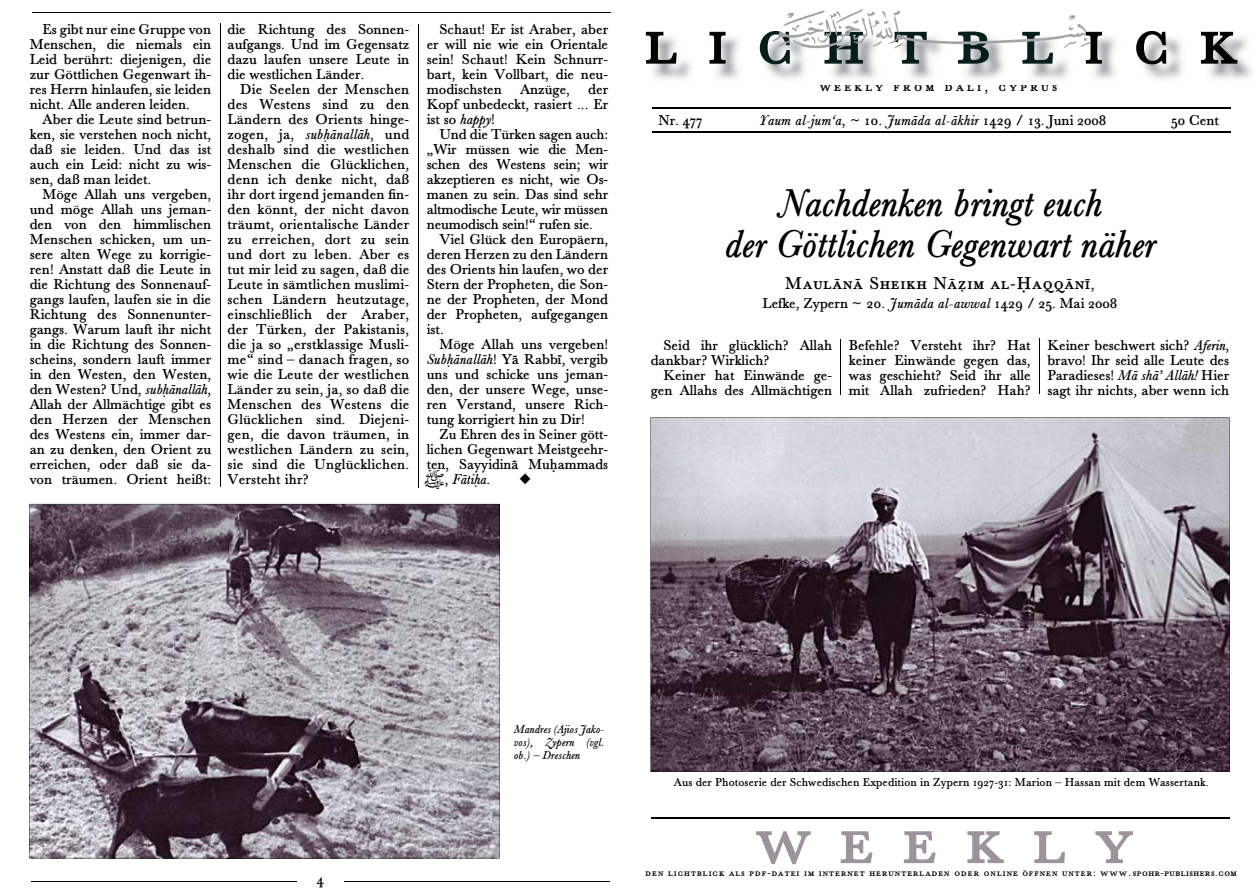
<style>
.page{position:relative;width:1259px;height:893px;background:#fff}
.page>*{position:absolute;margin:0;border:0;box-sizing:border-box;transform-origin:0 0}
.t1{font:73.5px "Spohr Bleisatz Kapitaelchen";letter-spacing:.4em;color:#000}
.t2{font:73.5px "Spohr Bleisatz Kapitaelchen";letter-spacing:.4em;color:#9d939b}
.t3{font:40.5px/40.5px "Spohr Bleisatz Kursiv";color:#000;text-align:center}
.t4{font:18px "Spohr Bleisatz Kapitaelchen";letter-spacing:.06em;color:#000}
.t5{font:15px/15px "Spohr Bleisatz Normal";color:#000;text-align:justify}
.t6{font:15px "Spohr Bleisatz Kursiv";letter-spacing:.025em;color:#000}
.t7{font:15px "Spohr Bleisatz Kapitaelchen";letter-spacing:.22em;color:#000}
.t8{font:12px "Spohr Bleisatz Normal";letter-spacing:.01em;color:#000}
.t9{font:12px/12.6px "Spohr Bleisatz Kursiv";letter-spacing:.01em;color:#000;text-align:justify}
.t10{font:10.5px "Spohr Bleisatz Kapitaelchen";letter-spacing:.1em;color:#000}
.s1{font-family:"Spohr Bleisatz Kursiv"}
.s2{font-family:"Spohr Bleisatz Normal"}
.s3{color:#071d1b}
.s4{font-size:15px}
</style>
<div class="page">
<hr style="left:32px;top:12px;width:578px;height:1px;background:#000">
<hr style="left:31px;top:881px;width:266px;height:1px;background:#000">
<hr style="left:344px;top:881px;width:266px;height:1px;background:#000">
<hr style="left:418px;top:24px;width:1px;height:464px;background:#000">
<hr style="left:220px;top:23px;width:1px;height:464px;background:#000">
<svg style="left:30px;top:504px;width:469px;height:354px;background:#8b838c"></svg>
<hr style="left:652px;top:132px;width:579px;height:1px;background:#000">
<img style="left:653px;top:37px;width:599px;height:42px">
<img style="left:763px;top:9px;width:328px;height:40px">
<hr style="left:651px;top:818px;width:578px;height:1px;background:#000">
<hr style="left:652px;top:107px;width:579px;height:2px;background:#000">
<hr style="left:652px;top:131px;width:579px;height:1px;background:#000">
<hr style="left:840px;top:339px;width:1px;height:55px;background:#000">
<hr style="left:1039px;top:338px;width:1px;height:55px;background:#000">
<svg style="left:650px;top:418px;width:579px;height:354px;background:#7e727e"></svg>
<p class="t5" style="left:30px;top:22px;width:183px;text-indent:13px">Es gibt nur eine Gruppe von Menschen, die niemals ein Leid berührt: diejenigen, die zur Göttlichen Gegenwart ih&shy;res Herrn hinlaufen, sie leiden nicht. Alle anderen leiden.</p>
<p class="t5" style="left:30px;top:112px;width:183px;text-indent:13px">Aber die Leute sind betrun&shy;ken, sie verstehen noch nicht, daß sie leiden. Und das ist auch ein Leid: nicht zu wis&shy;sen, daß man leidet.</p>
<p class="t5" style="left:30px;top:187px;width:183px;text-indent:13px">Möge Allah uns vergeben, und möge Allah uns jeman&shy;den von den himmlischen Menschen schicken, um un&shy;sere alten Wege zu korrigie&shy;ren! Anstatt daß die Leute in die Richtung des Sonnenauf&shy;gangs laufen, laufen sie in die Richtung des Sonnenunter&shy;gangs. Warum lauft ihr nicht in die Richtung des Sonnen&shy;scheins, sondern lauft immer in den Westen, den Westen, den Westen? Und, <span class="s1">subªânallâh</span>, Allah der Allmächtige gibt es den Herzen der Menschen des Westens ein, immer dar&shy;an zu denken, den Orient zu erreichen, oder daß sie da&shy;von träumen. Orient heißt:</p>
<p class="t5" style="left:227px;top:22px;width:183px">die Richtung des Sonnen&shy;aufgangs. Und im Gegensatz dazu laufen unsere Leute in die westlichen Länder.</p>
<p class="t5" style="left:227px;top:82px;width:183px;text-indent:13px">Die Seelen der Menschen des Westens sind zu den Ländern des Orients hinge&shy;zogen, ja, <span class="s1">subªânallâh</span>, und deshalb sind die westlichen Menschen die Glücklichen, denn ich denke nicht, daß ihr dort irgend jemanden fin&shy;den könnt, der nicht davon träumt, orientalische Länder zu erreichen, dort zu sein und dort zu leben. Aber es tut mir leid zu sagen, daß die Leute in sämtlichen muslimi&shy;schen Ländern heutzutage, einschließlich der Araber, der Türken, der Pakistanis, die ja so „erstklassige Musli&shy;me“ sind – danach fragen, so wie die Leute der westlichen Länder zu sein, ja, so daß die Menschen des Westens die Glücklichen sind. Diejeni&shy;gen, die davon träumen, in westlichen Ländern zu sein, sie sind die Unglücklichen.<br>Versteht ihr?</p>
<p class="t5" style="left:427px;top:22px;width:183px;text-indent:13px">Schaut! Er ist Araber, aber er will nie wie ein Orientale sein! Schaut! Kein Schnurr&shy;bart, kein Vollbart, die neu&shy;modischsten Anzüge, der Kopf unbedeckt, rasiert ... Er ist so <span class="s1">happy</span>!</p>
<p class="t5" style="left:427px;top:127px;width:183px;text-indent:13px">Und die Türken sagen auch: „Wir müssen wie die Men&shy;schen des Westens sein; wir akzeptieren es nicht, wie Os&shy;manen zu sein. Das sind sehr altmodische Leute, wir müssen neumodisch sein!“ rufen sie.</p>
<p class="t5" style="left:427px;top:232px;width:183px;text-indent:13px">Viel Glück den Europäern, deren Herzen zu den Ländern des Orients hin laufen, wo der Stern der Propheten, die Son&shy;ne der Propheten, der Mond der Propheten, aufgegangen ist.</p>
<p class="t5" style="left:427px;top:337px;width:183px;text-indent:13px">Möge Allah uns vergeben!<br><span class="s1">Subªânallâh</span>! Yâ Rabbî, vergib uns und schicke uns jeman&shy;den, der unsere Wege, unse&shy;ren Verstand, unsere Rich&shy;tung korrigiert hin zu Dir!</p>
<p class="t5" style="left:427px;top:427px;width:183px;text-indent:13px">Zu Ehren des in Seiner gött&shy;lichen Gegenwart Meistgeehr&shy;ten, Sayyidinâ Muªammads</p>
<p class="t6" style="left:427px;top:469px;width:65px"><span class="s2">œ,</span> Fâtiªa<span class="s2">.</span></p>
<h1 class="t1" style="left:645px;top:-9px;width:594px">li<span class="s3">chtbl</span>ick</h1>
<p class="t7" style="left:820px;top:76px;width:239px">weekly from dali, cyprus</p>
<p class="t5" style="left:658px;top:113px;width:46px">Nr. 477</p>
<p class="t6" style="left:759px;top:110px;width:349px">Yaum al-jum‘a<span class="s2">, ~ 10.</span> Jumâda al-âkhir <span class="s2">1429 / 13. Juni 2008</span></p>
<p class="t5" style="left:1171px;top:113px;width:49px">50 Cent</p>
<h2 class="t3" style="left:724px;top:185px;width:432px">Nachdenken bringt euch<br>der Göttlichen Gegenwart näher</h2>
<p class="t4" style="left:785px;top:271px;width:311px">Maulânâ Sheikh Nâ|im al-Óaqqânî<span class="s4">,</span></p>
<p class="t5" style="left:762px;top:297px;width:356px">Lefke, Zypern ~ 20. <span class="s1">Jumâda al-awwal</span> 1429 / 25. Mai 2008</p>
<p class="t5" style="left:651px;top:338px;width:183px;text-indent:13px">Seid ihr glücklich? Allah dankbar? Wirklich?</p>
<p class="t5" style="left:651px;top:368px;width:183px;text-align:right">Keiner hat Einwände ge&shy;gen Allahs des Allmächtigen</p>
<p class="t5" style="left:849px;top:338px;width:183px">Befehle? Versteht ihr? Hat keiner Einwände gegen das, was geschieht? Seid ihr alle mit Allah zufrieden? Hah?</p>
<p class="t5" style="left:1047px;top:338px;width:183px">Keiner beschwert sich? <span class="s1">Aferin</span>, bravo! Ihr seid alle Leute des Paradieses! <span class="s1">Mâ shâ’ Allâh!</span> Hier sagt ihr nichts, aber wenn ich</p>
<p class="t5" style="left:317px;top:872px;width:9px">4</p>
<p class="t9" style="left:514px;top:724px;width:92px">Mandres (Ajios Jako&shy;vos), Zypern (vgl. ob.) – Dreschen</p>
<p class="t8" style="left:674px;top:774px;width:536px">Aus der Photoserie der Schwedischen Expedition in Zypern 1927-31: Marion – Hassan mit dem Wassertank.</p>
<h1 class="t2" style="left:756px;top:791px;width:378px">weekly</h1>
<p class="t10" style="left:645px;top:866px;width:593px">den lichtblick als pdf-datei im internet herunterladen oder online öffnen unter: www.spohr-publishers.com</p>
</div>
